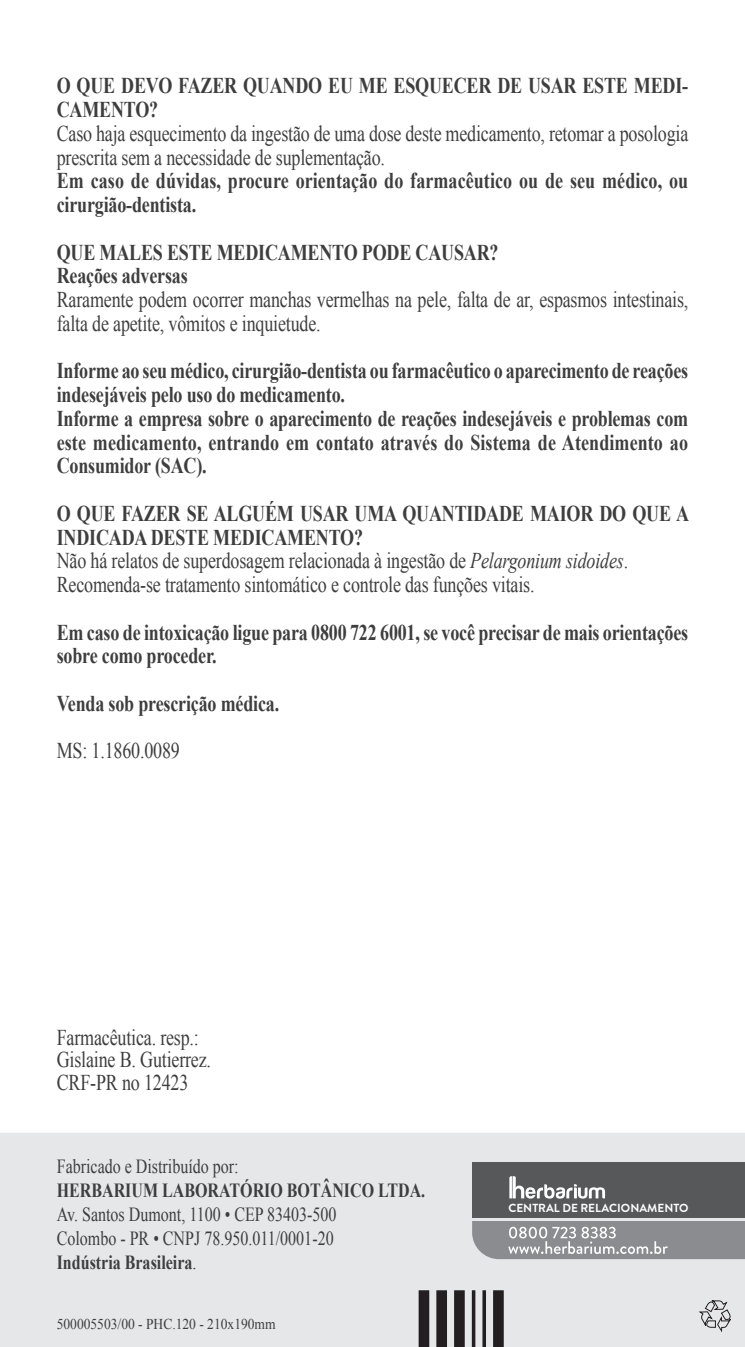
<style>
.page{position:relative;width:745px;height:1347px;background:#fff}
.page>*{position:absolute;margin:0;border:0;box-sizing:border-box;transform-origin:0 0}
.t1{font:700 22.5px/23.8px "Times New Roman";letter-spacing:-.01em;color:#3e3e3f;scale:.8 1}
.t2{font:22.5px/23.8px "Times New Roman";letter-spacing:-.01em;color:#3e3e3f;scale:.8 1}
.t3{font:700 20px/24px "Times New Roman";color:#3e3e3f;scale:.8 1}
.t4{font:20px "Times New Roman";color:#3e3e3f;scale:.8 1}
.t5{font:15px "Times New Roman";color:#3e3e3f;scale:.9 1}
.t6{font:700 11.75px "Brandon Grotesque";color:#fff}
.s1{font-style:italic}
.s2{font-weight:400}
</style>
<div class="page">
<div style="left:0;top:1133px;width:744px;height:213px;background:#e6e7e9"></div>
<svg style="left:698px;top:1300px;width:33px;height:33px"></svg>
<svg style="left:418px;top:1290px;width:85px;height:56px;background:#767475"></svg>
<div style="left:472px;top:1162px;width:272px;height:56px;background:#57585a"></div>
<svg style="left:509px;top:1176px;width:95px;height:22px"></svg>
<svg style="left:472px;top:1221px;width:272px;height:38px;background:#96989a"></svg>
<p class="t1" style="left:57px;top:73px;width:790px">O QUE DEVO FAZER QUANDO EU ME ESQUECER DE USAR ESTE MEDI-<br>CAMENTO?</p>
<p class="t2" style="left:57px;top:121px;width:790px">Caso haja esquecimento da ingestão de uma dose deste medicamento, retomar a posologia prescrita sem a necessidade de suplementação.</p>
<p class="t1" style="left:57px;top:168px;width:790px">Em caso de dúvidas, procure orientação do farmacêutico ou de seu médico, ou cirurgião-dentista.</p>
<p class="t1" style="left:57px;top:239px;width:553px">QUE MALES ESTE MEDICAMENTO PODE CAUSAR?</p>
<p class="t1" style="left:57px;top:263px;width:165px">Reações adversas</p>
<p class="t2" style="left:57px;top:287px;width:790px">Raramente podem ocorrer manchas vermelhas na pele, falta de ar, espasmos intestinais, falta de apetite, vômitos e inquietude.</p>
<p class="t1" style="left:57px;top:358px;width:790px">Informe ao seu médico, cirurgião-dentista ou farmacêutico o aparecimento de reações indesejáveis pelo uso do medicamento.</p>
<p class="t1" style="left:57px;top:406px;width:790px;text-align:justify">Informe a empresa sobre o aparecimento de reações indesejáveis e problemas com este medicamento, entrando em contato através do Sistema de Atendimento ao Consumidor (SAC).</p>
<p class="t1" style="left:57px;top:501px;width:791px">O QUE FAZER SE ALGUÉM USAR UMA QUANTIDADE MAIOR DO QUE A<br>INDICADA DESTE MEDICAMENTO?</p>
<p class="t2" style="left:57px;top:548px;width:715px">Não há relatos de superdosagem relacionada à ingestão de <span class="s1">Pelargonium sidoides</span>.</p>
<p class="t2" style="left:57px;top:572px;width:598px">Recomenda-se tratamento sintomático e controle das funções vitais.</p>
<p class="t1" style="left:57px;top:619px;width:790px">Em caso de intoxicação ligue para 0800 722 6001, se você precisar de mais orientações sobre como proceder.</p>
<p class="t1" style="left:57px;top:691px;width:279px">Venda sob prescrição médica.</p>
<p class="t2" style="left:57px;top:738px;width:155px">MS: 1.1860.0089</p>
<p class="t2" style="left:57px;top:1025px;width:179px">Farmacêutica. resp.:</p>
<p class="t2" style="left:57px;top:1047px;width:194px">Gislaine B. Gutierrez.</p>
<p class="t2" style="left:57px;top:1070px;width:166px">CRF-PR no 12423</p>
<p class="t3" style="left:57px;top:1154px;width:462px"><span class="s2">Fabricado e Distribuído por:<br></span>HERBARIUM LABORATÓRIO BOTÂNICO LTDA.</p>
<p class="t4" style="left:57px;top:1201px;width:351px">Av. Santos Dumont, 1100 • CEP 83403-500</p>
<p class="t4" style="left:57px;top:1225px;width:347px">Colombo - PR • CNPJ 78.950.011/0001-20</p>
<p class="t3" style="left:57px;top:1250px;width:176px">Indústria Brasileira<span class="s2">.</span></p>
<p class="t5" style="left:57px;top:1313px;width:244px">500005503/00 - PHC.120 - 210x190mm</p>
<p class="t6" style="left:508px;top:1200px;width:181px">CENTRAL DE RELACIONAMENTO</p>
</div>
